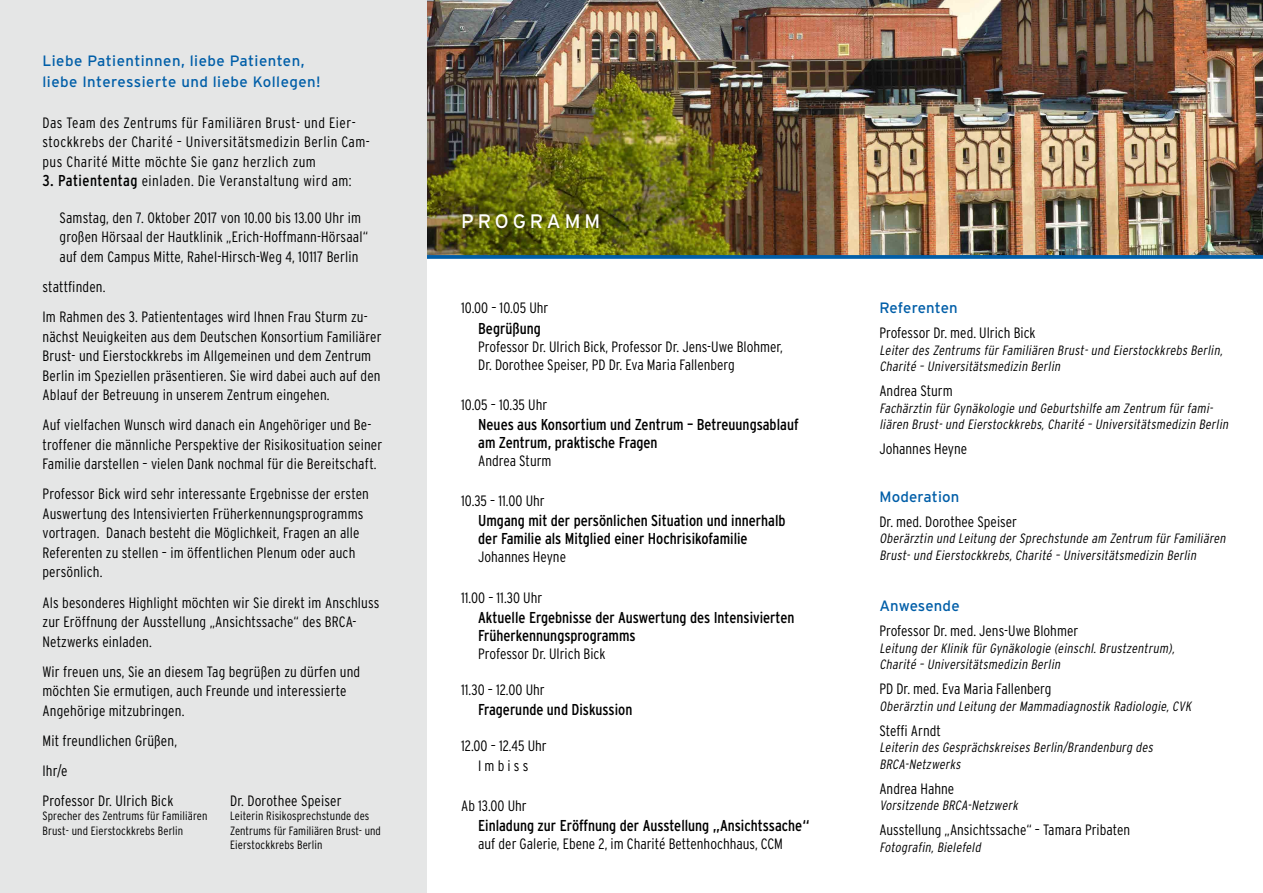
<style>
.page{position:relative;width:1263px;height:893px;background:#fff}
.page>*{position:absolute;margin:0;border:0;box-sizing:border-box;transform-origin:0 0}
.t1{font:19.5px "Interstate";letter-spacing:.2em;color:#fff}
.t2{font:condensed 15.75px/18px "Interstate";color:#000}
.t3{font:300 condensed 15px/19.5px "Interstate";letter-spacing:.01em;color:#000}
.t4{font:300 condensed 15px/19.5px "Interstate";letter-spacing:.03em;color:#000}
.t5{font:15px/21px "Interstate";letter-spacing:.03em;color:#005ea8}
.t6{font:15px "Interstate";letter-spacing:.005em;color:#005ea8}
.t7{font:15px "Interstate";color:#005ea8}
.t8{font:italic 300 condensed 13.5px/16.5px "Interstate";color:#000}
.t9{font:300 condensed 12px/14.4px "Interstate";letter-spacing:.01em;color:#000}
.s1{font-weight:400;font-size:15.75px}
</style>
<div class="page">
<img style="left:426px;top:0;width:837px;height:255px">
<svg style="left:426px;top:255px;width:837px;height:4px;fill:#015ea8"></svg>
<div style="left:0;top:0;width:426px;height:893px;background:#e5e6e6"></div>
<p class="t5" style="left:43px;top:50px;width:280px">Liebe Patientinnen, liebe Patienten, liebe Interessierte und liebe Kollegen!</p>
<p class="t4" style="left:43px;top:113px;width:329px">Das Team des Zentrums für Familiären Brust- und Eier&shy;stockkrebs der Charité – Universitätsmedizin Berlin Cam&shy;pus Charité Mitte möchte Sie ganz herzlich zum</p>
<p class="t4" style="left:43px;top:171px;width:311px"><span class="s1">3. Patiententag</span> einladen. Die Veranstaltung wird am:</p>
<p class="t3" style="left:60px;top:208px;width:310px">Samstag, den 7. Oktober 2017 von 10.00 bis 13.00 Uhr im großen Hörsaal der Hautklinik „Erich-Hoffmann-Hörsaal“ auf dem Campus Mitte, Rahel-Hirsch-Weg 4, 10117 Berlin</p>
<p class="t3" style="left:43px;top:271px;width:327px;line-height:30.2px">stattfinden.<br>Im Rahmen des 3. Patiententages wird Ihnen Frau Sturm zu-</p>
<p class="t3" style="left:43px;top:326px;width:341px">nächst Neuigkeiten aus dem Deutschen Konsortium Familiärer Brust- und Eierstockkrebs im Allgemeinen und dem Zentrum Berlin im Speziellen präsentieren. Sie wird dabei auch auf den Ablauf der Betreuung in unserem Zentrum eingehen.</p>
<p class="t3" style="left:43px;top:415px;width:341px">Auf vielfachen Wunsch wird danach ein Angehöriger und Be&shy;troffener die männliche Perspektive der Risikosituation seiner<br>Familie darstellen – vielen Dank nochmal für die Bereitschaft.</p>
<p class="t3" style="left:43px;top:484px;width:328px">Professor Bick wird sehr interessante Ergebnisse der ersten Auswertung des Intensivierten Früherkennungsprogramms vortragen. Danach besteht die Möglichkeit, Fragen an alle Referenten zu stellen – im öffentlichen Plenum oder auch persönlich.</p>
<p class="t3" style="left:43px;top:592px;width:338px">Als besonderes Highlight möchten wir Sie direkt im Anschluss zur Eröffnung der Ausstellung „Ansichtssache“ des BRCA-<br>Netzwerks einladen.</p>
<p class="t3" style="left:43px;top:661px;width:319px">Wir freuen uns, Sie an diesem Tag begrüßen zu dürfen und möchten Sie ermutigen, auch Freunde und interessierte<br>Angehörige mitzubringen.</p>
<p class="t3" style="left:43px;top:725px;width:136px;line-height:30.2px">Mit freundlichen Grüßen,<br>Ihr/e<br>Professor Dr. Ulrich Bick</p>
<p class="t3" style="left:230px;top:791px;width:113px">Dr. Dorothee Speiser</p>
<p class="t9" style="left:43px;top:809px;width:166px">Sprecher des Zentrums für Familiären</p>
<p class="t9" style="left:230px;top:809px;width:141px">Leiterin Risikosprechstunde des</p>
<p class="t9" style="left:43px;top:823px;width:142px">Brust- und Eierstockkrebs Berlin</p>
<p class="t9" style="left:230px;top:823px;width:152px">Zentrums für Familiären Brust- und<br>Eierstockkrebs Berlin</p>
<h1 class="t1" style="left:461px;top:210px;width:140px">Programm</h1>
<p class="t3" style="left:461px;top:298px;width:89px">10.00 – 10.05 Uhr</p>
<p class="t2" style="left:478px;top:319px;width:64px">Begrüßung</p>
<p class="t3" style="left:478px;top:337px;width:306px;line-height:18px">Professor Dr. Ulrich Bick, Professor Dr. Jens-Uwe Blohmer,<br>Dr. Dorothee Speiser, PD Dr. Eva Maria Fallenberg</p>
<p class="t3" style="left:461px;top:395px;width:88px">10.05 – 10.35 Uhr</p>
<p class="t2" style="left:478px;top:415px;width:322px">Neues aus Konsortium und Zentrum – Betreuungsablauf am Zentrum, praktische Fragen</p>
<p class="t3" style="left:478px;top:451px;width:75px">Andrea Sturm</p>
<p class="t3" style="left:461px;top:491px;width:85px">10.35 – 11.00 Uhr</p>
<p class="t2" style="left:478px;top:512px;width:309px">Umgang mit der persönlichen Situation und innerhalb der Familie als Mitglied einer Hochrisikofamilie</p>
<p class="t3" style="left:478px;top:547px;width:89px">Johannes Heyne</p>
<p class="t3" style="left:461px;top:587px;width:83px">11.00 – 11.30 Uhr</p>
<p class="t2" style="left:478px;top:608px;width:318px">Aktuelle Ergebnisse der Auswertung des Intensivierten<br>Früherkennungsprogramms</p>
<p class="t3" style="left:478px;top:644px;width:129px">Professor Dr. Ulrich Bick</p>
<p class="t3" style="left:461px;top:680px;width:85px">11.30 – 12.00 Uhr</p>
<p class="t2" style="left:478px;top:700px;width:156px">Fragerunde und Diskussion</p>
<p class="t3" style="left:461px;top:735px;width:87px;line-height:20.1px;text-align:center">12.00 – 12.45 Uhr<br>I m b i s s</p>
<p class="t3" style="left:461px;top:796px;width:67px">Ab 13.00 Uhr</p>
<p class="t2" style="left:478px;top:817px;width:333px">Einladung zur Eröffnung der Ausstellung „Ansichtssache“</p>
<p class="t3" style="left:478px;top:834px;width:306px">auf der Galerie, Ebene 2, im Charité Bettenhochhaus, CCM</p>
<p class="t6" style="left:879px;top:300px;width:80px">Referenten</p>
<p class="t3" style="left:879px;top:323px;width:158px">Professor Dr. med. Ulrich Bick</p>
<p class="t8" style="left:879px;top:342px;width:347px">Leiter des Zentrums für Familiären Brust-und Eierstockkrebs Berlin,<br>Charité – Universitätsmedizin Berlin</p>
<p class="t3" style="left:879px;top:381px;width:75px">Andrea Sturm</p>
<p class="t8" style="left:879px;top:400px;width:353px">Fachärztin für Gynäkologie und Geburtshilfe am Zentrum für fami&shy;liären Brust-und Eierstockkrebs,Charité – Universitätsmedizin Berlin</p>
<p class="t3" style="left:879px;top:439px;width:89px">Johannes Heyne</p>
<p class="t5" style="left:879px;top:486px;width:81px">Moderation</p>
<p class="t3" style="left:879px;top:512px;width:139px">Dr. med. Dorothee Speiser</p>
<p class="t8" style="left:879px;top:530px;width:350px">Oberärztin und Leitung der Sprechstunde am Zentrum für Familiären<br>Brust-und Eierstockkrebs,Charité – Universitätsmedizin Berlin</p>
<p class="t7" style="left:879px;top:598px;width:82px">Anwesende</p>
<p class="t3" style="left:879px;top:621px;width:200px">Professor Dr. med. Jens-Uwe Blohmer</p>
<p class="t8" style="left:879px;top:640px;width:299px">Leitung der Klinik für Gynäkologie (einschl.Brustzentrum),<br>Charité – Universitätsmedizin Berlin</p>
<p class="t3" style="left:879px;top:679px;width:174px">PD Dr. med. Eva Maria Fallenberg</p>
<p class="t8" style="left:879px;top:698px;width:316px">Oberärztin und Leitung der Mammadiagnostik Radiologie,CVK</p>
<p class="t3" style="left:879px;top:721px;width:63px">Steffi Arndt</p>
<p class="t8" style="left:879px;top:739px;width:277px">Leiterin des Gesprächskreises Berlin/Brandenburg des<br>BRCA-Netzwerks</p>
<p class="t3" style="left:879px;top:779px;width:76px">Andrea Hahne</p>
<p class="t8" style="left:879px;top:797px;width:143px">Vorsitzende BRCA-Netzwerk</p>
<p class="t3" style="left:879px;top:820px;width:252px">Ausstellung „Ansichtssache“ – Tamara Pribaten</p>
<p class="t8" style="left:879px;top:839px;width:105px">Fotografin,Bielefeld</p>
</div>
